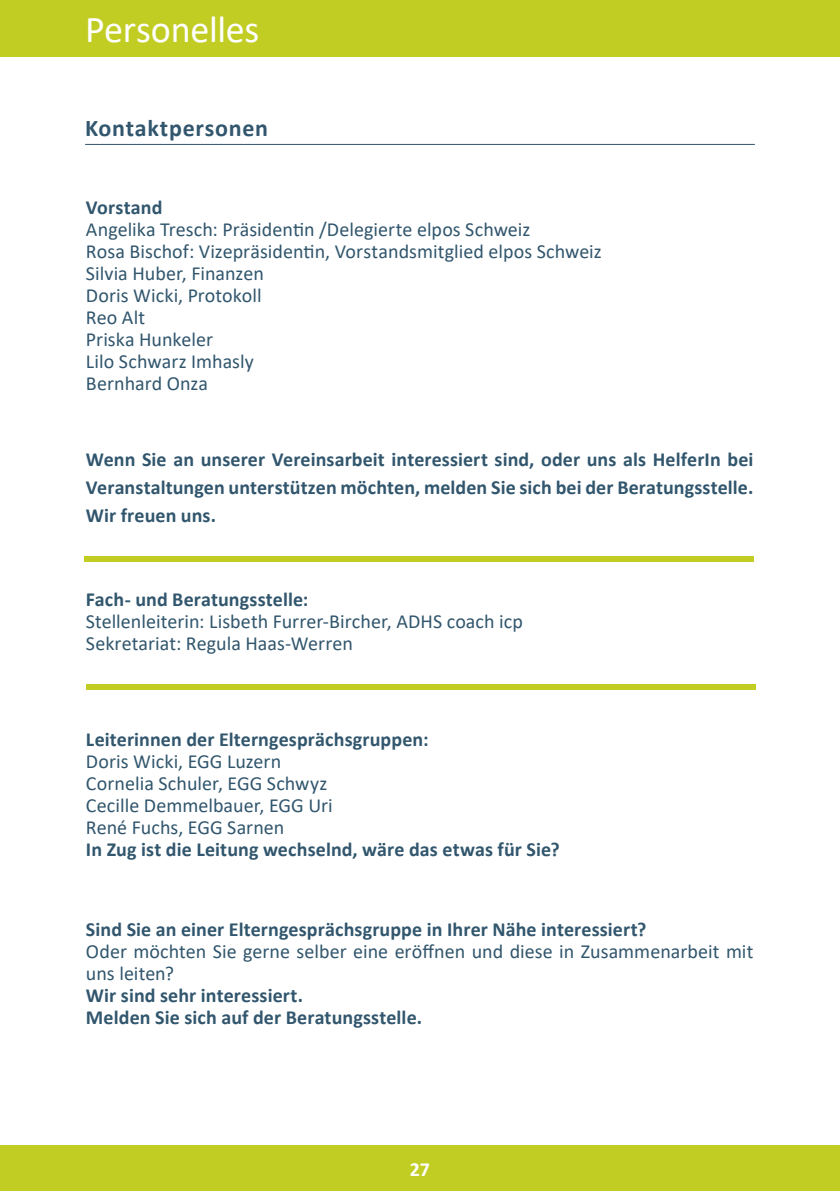
<style>
.page{position:relative;width:840px;height:1191px;background:#fff}
.page>*{position:absolute;margin:0;border:0;box-sizing:border-box;transform-origin:0 0}
.t1{font:38px "Calibri";letter-spacing:-.01em;color:#fff}
.t2{font:700 24px "Calibri";letter-spacing:.03em;color:#31566d}
.t3{font:20px/22px "Calibri";color:#31566d}
.t4{font:700 20px/28px "Calibri";letter-spacing:.005em;color:#31566d;text-align:justify}
.t5{font:700 20px "Calibri";color:#fff}
</style>
<div class="page">
<div style="left:0;top:0;width:839px;height:57px;background:#c1cd23"></div>
<div style="left:0;top:1145px;width:839px;height:46px;background:#c1cd23"></div>
<hr style="left:85px;top:144px;width:669px;height:1px;background:#31566d">
<div style="left:86px;top:684px;width:669px;height:6px;background:#c1cd23"></div>
<div style="left:84px;top:556px;width:669px;height:5px;background:#c1cd23"></div>
<h1 class="t1" style="left:85px;top:3px;width:175px">Personelles</h1>
<p class="t2" style="left:85px;top:111px;width:184px">Kontaktpersonen</p>
<p class="t4" style="left:86px;top:193px;width:78px">Vorstand</p>
<p class="t3" style="left:86px;top:218px;width:517px">Angelika Tresch: Präsidentin /Delegierte elpos Schweiz<br>Rosa Bischof: Vizepräsidentin, Vorstandsmitglied elpos Schweiz<br>Silvia Huber, Finanzen<br>Doris Wicki, Protokoll<br>Reo Alt<br>Priska Hunkeler<br>Lilo Schwarz Imhasly<br>Bernhard Onza</p>
<p class="t4" style="left:86px;top:445px;width:668px">Wenn Sie an unserer Vereinsarbeit interessiert sind, oder uns als HelferIn bei Veranstaltungen unterstützen möchten, melden Sie sich bei der Beratungsstelle.<br>Wir freuen uns.</p>
<p class="t4" style="left:86px;top:585px;width:224px">Fach- und Beratungsstelle:</p>
<p class="t3" style="left:86px;top:610px;width:438px">Stellenleiterin: Lisbeth Furrer-Bircher, ADHS coach icp<br>Sekretariat: Regula Haas-Werren</p>
<p class="t4" style="left:86px;top:725px;width:344px">Leiterinnen der Elterngesprächsgruppen:</p>
<p class="t3" style="left:86px;top:750px;width:248px">Doris Wicki, EGG Luzern<br>Cornelia Schuler, EGG Schwyz<br>Cecille Demmelbauer, EGG Uri<br>René Fuchs, EGG Sarnen</p>
<p class="t4" style="left:86px;top:835px;width:475px">In Zug ist die Leitung wechselnd, wäre das etwas für Sie?</p>
<p class="t4" style="left:86px;top:915px;width:561px">Sind Sie an einer Elterngesprächsgruppe in Ihrer Nähe interessiert?</p>
<p class="t3" style="left:86px;top:940px;width:668px">Oder möchten Sie gerne selber eine eröffnen und diese in Zusammenarbeit mit uns leiten?</p>
<p class="t4" style="left:86px;top:984px;width:337px;line-height:22px">Wir sind sehr interessiert.<br>Melden Sie sich auf der Beratungsstelle.</p>
<p class="t5" style="left:409px;top:1155px;width:22px">27</p>
</div>
